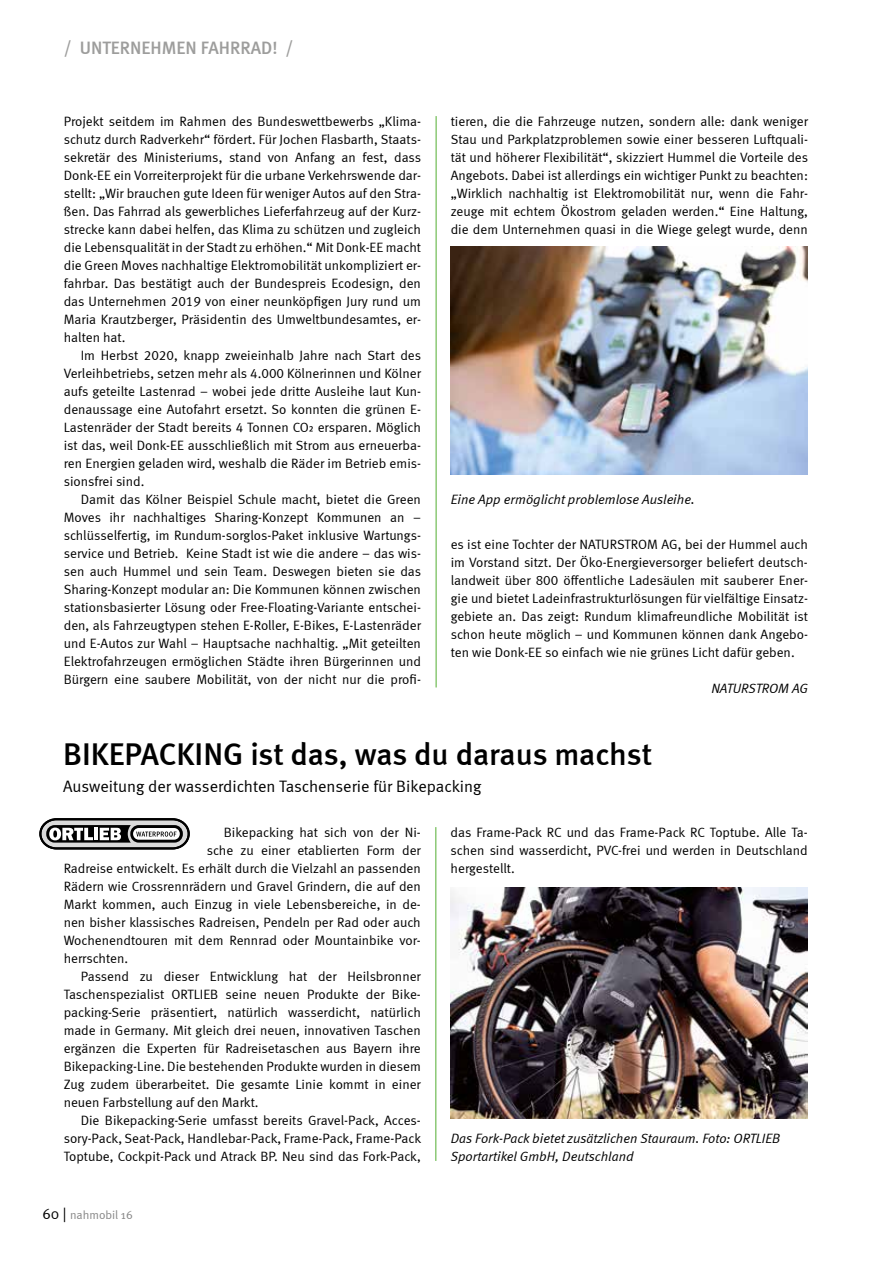
<style>
.page{position:relative;width:893px;height:1263px;background:#fff}
.page>*{position:absolute;margin:0;border:0;box-sizing:border-box;transform-origin:0 0}
.t1{font:31.5px "Meta Medium LF";letter-spacing:-.005em;color:#000}
.t2{font:500 18px "Meta";color:#9d9d9c}
.t3{font:16.5px "Meta Normal LF";color:#000}
.t4{font:13.5px/18px "Meta Normal LF";color:#000;text-align:justify}
.t5{font:italic 13.5px/18px "Meta Normal LF";color:#000}
.t6{font:12px "Meta Normal";color:#878787}
.s1{font-size:15px;color:#000}
</style>
<div class="page">
<img style="left:451px;top:247px;width:357px;height:227px">
<img style="left:451px;top:888px;width:357px;height:231px">
<hr style="left:436px;top:116px;width:1px;height:571px;background:#52ae32">
<hr style="left:436px;top:827px;width:1px;height:334px;background:#52ae32">
<svg style="left:39px;top:818px;width:151px;height:31px"></svg>
<h2 class="t2" style="left:64px;top:37px;width:231px">/ UNTERNEHMEN FAHRRAD! /</h2>
<p class="t4" style="left:64px;top:112px;width:359px">Projekt seitdem im Rahmen des Bundeswettbewerbs „Klima&shy;schutz durch Radverkehr“ fördert. Für Jochen Flasbarth, Staats&shy;sekretär des Ministeriums, stand von Anfang an fest, dass Donk-EE ein Vorreiterprojekt für die urbane Verkehrswende dar&shy;stellt: „Wir brauchen gute Ideen für weniger Autos auf den Stra&shy;ßen. Das Fahrrad als gewerbliches Lieferfahrzeug auf der Kurz&shy;strecke kann dabei helfen, das Klima zu schützen und zugleich die Lebensqualität in der Stadt zu erhöhen.“ Mit Donk-EE macht die Green Moves nachhaltige Elektromobilität unkompliziert er&shy;fahrbar. Das bestätigt auch der Bundespreis Ecodesign, den das Unternehmen 2019 von einer neunköpfigen Jury rund um Maria Krautzberger, Präsidentin des Umweltbundesamtes, er&shy;halten hat.</p>
<p class="t4" style="left:64px;top:346px;width:359px;text-indent:17px">Im Herbst 2020, knapp zweieinhalb Jahre nach Start des Verleihbetriebs, setzen mehr als 4.000 Kölnerinnen und Kölner aufs geteilte Lastenrad – wobei jede dritte Ausleihe laut Kun&shy;denaussage eine Autofahrt ersetzt. So konnten die grünen E-Lastenräder der Stadt bereits 4 Tonnen CO² ersparen. Möglich ist das, weil Donk-EE ausschließlich mit Strom aus erneuerba&shy;ren Energien geladen wird, weshalb die Räder im Betrieb emis&shy;sionsfrei sind.</p>
<p class="t4" style="left:64px;top:490px;width:359px;text-indent:17px">Damit das Kölner Beispiel Schule macht, bietet die Green Moves ihr nachhaltiges Sharing-Konzept Kommunen an – schlüsselfertig, im Rundum-sorglos-Paket inklusive Wartungs&shy;service und Betrieb. Keine Stadt ist wie die andere – das wis&shy;sen auch Hummel und sein Team. Deswegen bieten sie das Sharing-Konzept modular an: Die Kommunen können zwischen stationsbasierter Lösung oder Free-Floating-Variante entschei&shy;den, als Fahrzeugtypen stehen E-Roller, E-Bikes, E-Lastenräder und E-Autos zur Wahl – Hauptsache nachhaltig. „Mit geteilten Elektrofahrzeugen ermöglichen Städte ihren Bürgerinnen und Bürgern eine saubere Mobilität, von der nicht nur die profi-</p>
<p class="t4" style="left:451px;top:112px;width:359px">tieren, die die Fahrzeuge nutzen, sondern alle: dank weniger Stau und Parkplatzproblemen sowie einer besseren Luftquali&shy;tät und höherer Flexibilität“, skizziert Hummel die Vorteile des Angebots. Dabei ist allerdings ein wichtiger Punkt zu beachten: „Wirklich nachhaltig ist Elektromobilität nur, wenn die Fahr&shy;zeuge mit echtem Ökostrom geladen werden.“ Eine Haltung, die dem Unternehmen quasi in die Wiege gelegt wurde, denn</p>
<p class="t5" style="left:451px;top:490px;width:246px">Eine App ermöglicht problemlose Ausleihe.</p>
<p class="t4" style="left:451px;top:535px;width:359px">es ist eine Tochter der NATURSTROM AG, bei der Hummel auch im Vorstand sitzt. Der Öko-Energieversorger beliefert deutsch&shy;landweit über 800 öffentliche Ladesäulen mit sauberer Ener&shy;gie und bietet Ladeinfrastrukturlösungen für vielfältige Einsatz&shy;gebiete an. Das zeigt: Rundum klimafreundliche Mobilität ist schon heute möglich – und Kommunen können dank Angebo&shy;ten wie Donk-EE so einfach wie nie grünes Licht dafür geben.</p>
<p class="t5" style="left:711px;top:679px;width:98px">NATURSTROM AG</p>
<h1 class="t1" style="left:63px;top:736px;width:590px">BIKEPACKING ist das, was du daraus machst</h1>
<p class="t3" style="left:63px;top:777px;width:420px">Ausweitung der wasserdichten Taschenserie für Bikepacking</p>
<p class="t4" style="left:224px;top:823px;width:199px">Bikepacking hat sich von der Ni-</p>
<p class="t4" style="left:207px;top:841px;width:216px">sche zu einer etablierten Form der</p>
<p class="t4" style="left:64px;top:859px;width:359px">Radreise entwickelt. Es erhält durch die Vielzahl an passenden</p>
<p class="t4" style="left:64px;top:877px;width:359px">Rädern wie Crossrennrädern und Gravel Grindern, die auf den</p>
<p class="t4" style="left:64px;top:895px;width:359px">Markt kommen, auch Einzug in viele Lebensbereiche, in de-</p>
<p class="t4" style="left:64px;top:913px;width:359px">nen bisher klassisches Radreisen, Pendeln per Rad oder auch</p>
<p class="t4" style="left:64px;top:931px;width:359px">Wochenendtouren mit dem Rennrad oder Mountainbike vor-</p>
<p class="t4" style="left:64px;top:949px;width:66px">herrschten.</p>
<p class="t4" style="left:81px;top:967px;width:342px">Passend zu dieser Entwicklung hat der Heilsbronner</p>
<p class="t4" style="left:64px;top:985px;width:359px">Taschenspezialist ORTLIEB seine neuen Produkte der Bike-</p>
<p class="t4" style="left:64px;top:1003px;width:359px">packing-Serie präsentiert, natürlich wasserdicht, natürlich</p>
<p class="t4" style="left:64px;top:1021px;width:359px">made in Germany. Mit gleich drei neuen, innovativen Taschen</p>
<p class="t4" style="left:64px;top:1039px;width:359px">ergänzen die Experten für Radreisetaschen aus Bayern ihre</p>
<p class="t4" style="left:64px;top:1057px;width:359px">Bikepacking-Line. Die bestehenden Produkte wurden in diesem</p>
<p class="t4" style="left:64px;top:1075px;width:359px">Zug zudem überarbeitet. Die gesamte Linie kommt in einer</p>
<p class="t4" style="left:64px;top:1093px;width:196px">neuen Farbstellung auf den Markt.</p>
<p class="t4" style="left:81px;top:1111px;width:342px">Die Bikepacking-Serie umfasst bereits Gravel-Pack, Acces-</p>
<p class="t4" style="left:64px;top:1129px;width:359px">sory-Pack, Seat-Pack, Handlebar-Pack, Frame-Pack, Frame-Pack</p>
<p class="t4" style="left:64px;top:1147px;width:359px">Toptube, Cockpit-Pack und Atrack BP. Neu sind das Fork-Pack,</p>
<p class="t6" style="left:43px;top:1208px;width:92px"><span class="s1">60 |</span> nahmobil 16</p>
<p class="t4" style="left:451px;top:823px;width:359px">das Frame-Pack RC und das Frame-Pack RC Toptube. Alle Ta&shy;schen sind wasserdicht, PVC-frei und werden in Deutschland hergestellt.</p>
<p class="t5" style="left:451px;top:1129px;width:331px">Das Fork-Pack bietet zusätzlichen Stauraum. Foto: ORTLIEB<br>Sportartikel GmbH, Deutschland</p>
</div>
